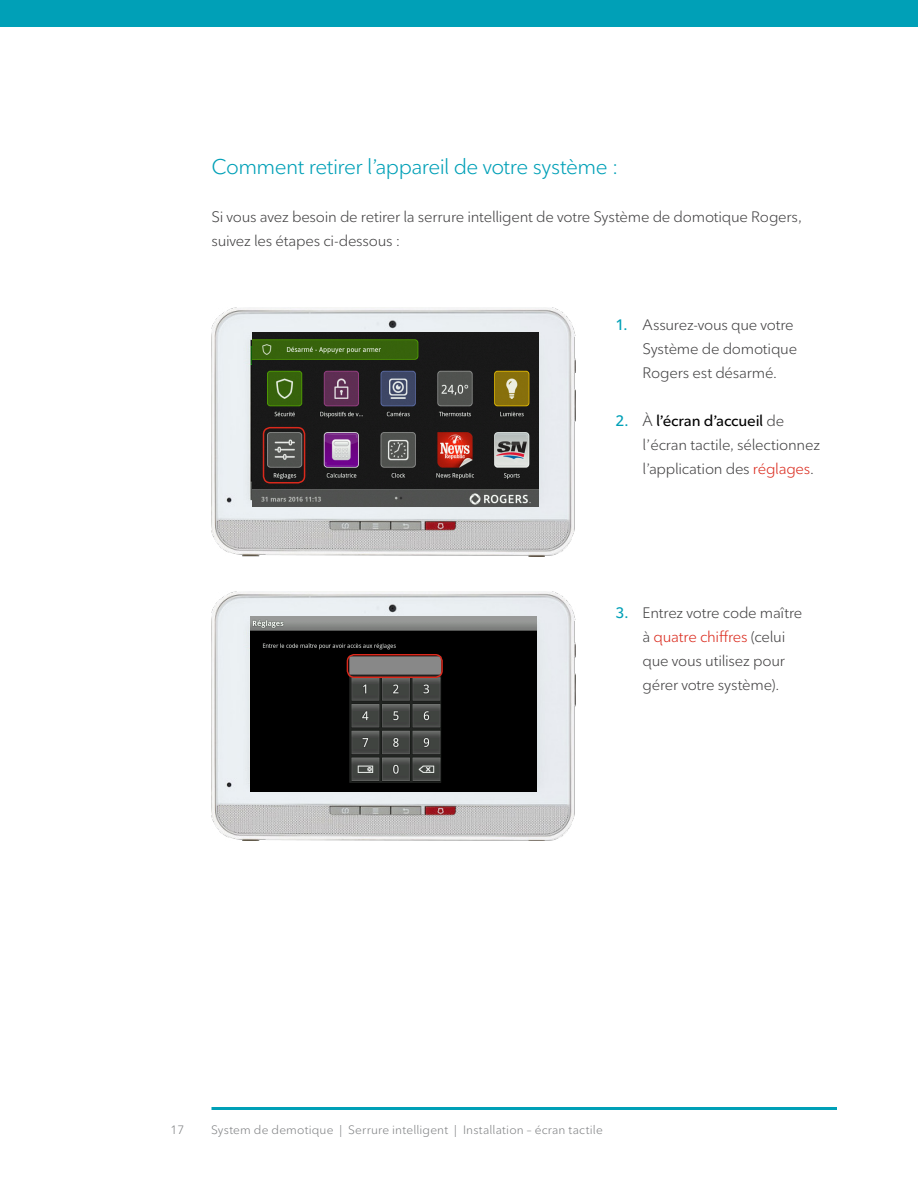
<style>
.page{position:relative;width:918px;height:1188px;background:#fff}
.page>*{position:absolute;margin:0;border:0;box-sizing:border-box;transform-origin:0 0}
.t1{font:21px "Ted Next";letter-spacing:-.03em;color:#00a0b7}
.t2{font:15px/24px "Ted Next";letter-spacing:-.015em;color:#424142}
.t3{font:12px "Ted Next";letter-spacing:.015em;color:#808284}
.s1{font-weight:600;color:#00a0b7}
.s2{font-weight:600;color:#000}
.s3{color:#da291c}
</style>
<div class="page">
<div style="left:0;top:0;width:918px;height:27px;background:#00a0b7"></div>
<hr style="left:212px;top:1107px;width:625px;height:3px;background:#00a0b7">
<img style="left:212px;top:592px;width:364px;height:249px">
<img style="left:250px;top:617px;width:287px;height:174px">
<img style="left:212px;top:308px;width:364px;height:248px">
<img style="left:252px;top:333px;width:286px;height:174px">
<div style="left:263px;top:427px;width:42px;height:57px;border:2px solid #da291c;border-radius:7px"></div>
<div style="left:347px;top:654px;width:96px;height:24px;border:2px solid #da291c;border-radius:7px"></div>
<h1 class="t1" style="left:212px;top:154px;width:408px">Comment retirer l’appareil de votre système :</h1>
<p class="t2" style="left:212px;top:205px;width:592px">Si vous avez besoin de retirer la serrure intelligent de votre Système de domotique Rogers, suivez les étapes ci-dessous :</p>
<p class="t2" style="left:643px;top:312px;width:156px;text-indent:-27px"><span class="s1">1.</span> Assurez-vous que votre<br>Système de domotique<br>Rogers est désarmé.</p>
<p class="t2" style="left:643px;top:408px;width:179px;text-indent:-27px"><span class="s1">2.</span> À <span class="s2">l’écran d’accueil</span> de l’écran tactile, sélectionnez l’application des <span class="s3">réglages</span>.</p>
<p class="t2" style="left:643px;top:600px;width:161px;text-indent:-27px"><span class="s1">3.</span> Entrez votre code maître à <span class="s3">quatre chiffres</span> (celui que vous utilisez pour gérer votre système).</p>
<p class="t3" style="left:171px;top:1123px;width:15px">17</p>
<p class="t3" style="left:211px;top:1123px;width:393px">System de demotique | Serrure intelligent | Installation – écran tactile</p>
</div>
